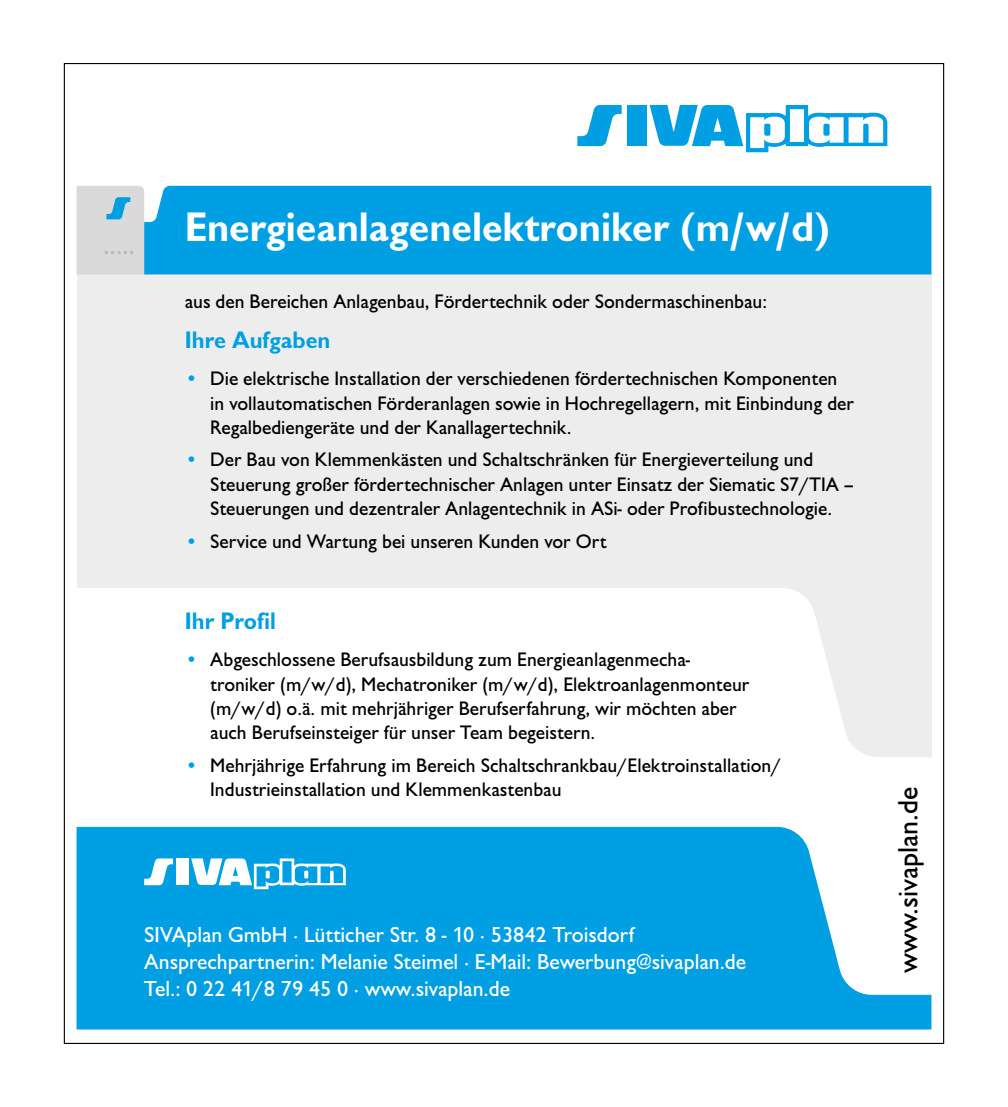
<style>
.page{position:relative;width:1008px;height:1107px;background:#fff}
.page>*{position:absolute;margin:0;border:0;box-sizing:border-box;transform-origin:0 0}
.t1{font:700 42.75px "Chantilly";color:#fff}
.t2{font:28.8px "Chantilly";color:#000}
.t3{font:700 24.75px "Chantilly";color:#009fe3}
.t4{font:22.5px/27px "Chantilly";color:#fff}
.t5{font:20.25px/24.3px "Chantilly";color:#000}
.s1{color:#009fe3}
</style>
<div class="page">
<div style="left:77px;top:273px;width:854px;height:716px;background:#ededed"></div>
<svg style="left:76px;top:588px;width:856px;height:240px;background:#fdfdfd"></svg>
<div style="left:77px;top:186px;width:67px;height:88px;background:#dadada"></div>
<div style="left:144px;top:186px;width:787px;height:88px;background:#009fe3"></div>
<div style="left:626px;top:105px;width:20px;height:41px;background:#009fe3"></div>
<svg style="left:577px;top:105px;width:45px;height:41px"></svg>
<svg style="left:649px;top:105px;width:238px;height:47px"></svg>
<svg style="left:77px;top:827px;width:854px;height:202px;background:#1ba9e6"></svg>
<div style="left:176px;top:858px;width:13px;height:27px;background:#fff"></div>
<svg style="left:144px;top:858px;width:29px;height:27px"></svg>
<svg style="left:191px;top:858px;width:155px;height:31px;background:#6fc8ef"></svg>
<h1 class="t1" style="left:185px;top:203px;width:647px">Energieanlagenelektroniker (m/w/d)</h1>
<p class="t5" style="left:185px;top:290px;width:584px">aus den Bereichen Anlagenbau, Fördertechnik oder Sondermaschinenbau:</p>
<p class="t3" style="left:185px;top:326px;width:147px">Ihre Aufgaben</p>
<p class="t5" style="left:210px;top:367px;width:645px;text-indent:-26px"><span class="s1">•</span> Die elektrische Installation der verschiedenen fördertechnischen Komponenten in vollautomatischen Förderanlagen sowie in Hochregellagern, mit Einbindung der<br>Regalbediengeräte und der Kanallagertechnik.</p>
<p class="t5" style="left:210px;top:448px;width:645px;text-indent:-26px"><span class="s1">•</span> Der Bau von Klemmenkästen und Schaltschränken für Energieverteilung und<br>Steuerung großer fördertechnischer Anlagen unter Einsatz der Siematic S7/TIA –<br>Steuerungen und dezentraler Anlagentechnik in ASi- oder Profibustechnologie.</p>
<p class="t5" style="left:185px;top:529px;width:423px"><span class="s1">•</span> Service und Wartung bei unseren Kunden vor Ort</p>
<p class="t3" style="left:185px;top:607px;width:93px">Ihr Profil</p>
<p class="t5" style="left:210px;top:648px;width:541px;text-indent:-26px"><span class="s1">•</span> Abgeschlossene Berufsausbildung zum Energieanlagenmecha&shy;troniker (m/w/d), Mechatroniker (m/w/d), Elektroanlagenmonteur (m/w/d) o.ä. mit mehrjähriger Berufserfahrung, wir möchten aber auch Berufseinsteiger für unser Team begeistern.</p>
<p class="t5" style="left:210px;top:753px;width:573px;text-indent:-26px"><span class="s1">•</span> Mehrjährige Erfahrung im Bereich Schaltschrankbau/Elektroinstallation/<br>Industrieinstallation und Klemmenkastenbau</p>
<p class="t4" style="left:144px;top:921px;width:603px">SIVAplan GmbH · Lütticher Str. 8 - 10 · 53842 Troisdorf<br>Ansprechpartnerin: Melanie Steimel · E-Mail: Bewerbung@sivaplan.de<br>Tel.: 0 22 41/8 79 45 0 · www.sivaplan.de</p>
<h2 class="t2" style="left:892px;top:973px;width:188px;rotate:-90deg">www.sivaplan.de</h2>
</div>
